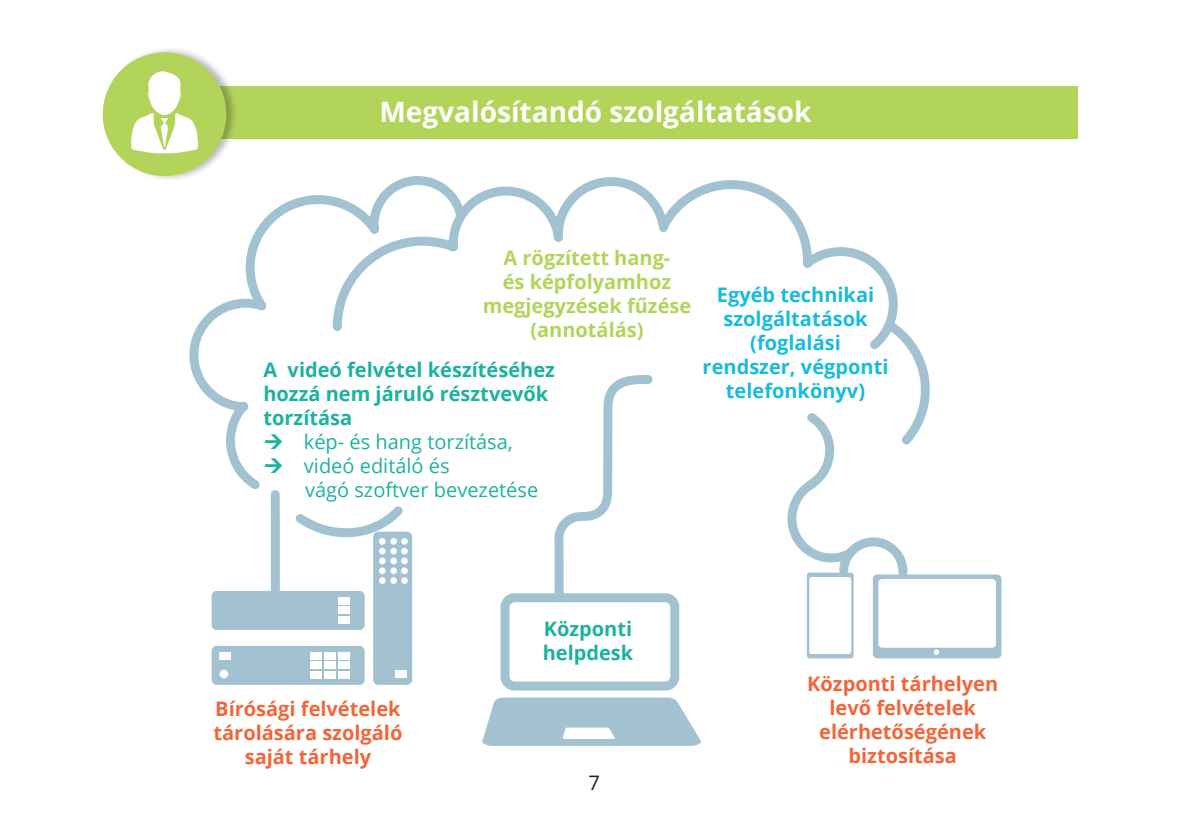
<style>
.page{position:relative;width:1191px;height:840px;background:#fff}
.page>*{position:absolute;margin:0;border:0;box-sizing:border-box;transform-origin:0 0}
.cim{font:700 28px "Open Sans";color:#fff}
.t1{font:700 20px/24px "Open Sans";color:#f26539;text-align:center}
.t2{font:700 20px/24px "Open Sans";color:#1cb29e}
.t3{font:700 20px/24px "Open Sans";color:#18bbdc;text-align:center}
.t4{font:700 20px/24px "Open Sans";color:#b2d45b;text-align:center}
.t5{font:20px/24px "Open Sans";color:#1cb29e}
.t6{font:20px "Open Sans";color:#231f20}
</style>
<div class="page">
<div style="left:113px;top:86px;width:964px;height:52px;background:#b2d458"></div>
<div style="left:102px;top:46px;width:136px;height:136px;background:#231f20;opacity:.3"></div>
<div style="left:103px;top:52px;width:123px;height:124px;background:#b2d45b;border-radius:50%"></div>
<svg style="left:131px;top:71px;width:67px;height:82px"></svg>
<svg style="left:185px;top:167px;width:745px;height:434px"></svg>
<div style="left:212px;top:590px;width:153px;height:39px;background:#a3c2d1;border-radius:5px"></div>
<div style="left:339px;top:597px;width:11px;height:7px;background:#fff"></div>
<div style="left:339px;top:606px;width:11px;height:7px;background:#fff"></div>
<div style="left:339px;top:616px;width:11px;height:7px;background:#fff"></div>
<div style="left:212px;top:645px;width:153px;height:39px;background:#a3c2d1;border-radius:5px"></div>
<div style="left:339px;top:652px;width:11px;height:7px;background:#fff"></div>
<div style="left:339px;top:661px;width:11px;height:7px;background:#fff"></div>
<div style="left:339px;top:670px;width:11px;height:8px;background:#fff"></div>
<div style="left:219px;top:669px;width:9px;height:9px;background:#fff;border-radius:50%"></div>
<div style="left:219px;top:652px;width:11px;height:7px;background:#fff"></div>
<div style="left:324px;top:652px;width:12px;height:7px;background:#fff"></div>
<div style="left:324px;top:661px;width:12px;height:7px;background:#fff"></div>
<div style="left:324px;top:670px;width:12px;height:8px;background:#fff"></div>
<div style="left:310px;top:652px;width:11px;height:7px;background:#fff"></div>
<div style="left:310px;top:661px;width:11px;height:7px;background:#fff"></div>
<div style="left:310px;top:670px;width:11px;height:8px;background:#fff"></div>
<div style="left:500px;top:593px;width:179px;height:97px;border:9px solid #a3c2d1;border-radius:9px"></div>
<svg style="left:550px;top:370px;width:107px;height:233px"></svg>
<svg style="left:482px;top:697px;width:219px;height:48px"></svg>
<div style="left:373px;top:531px;width:39px;height:153px;background:#a3c2d1;border-radius:5px"></div>
<div style="left:379px;top:537px;width:7px;height:7px;background:#fff;border-radius:50%"></div>
<div style="left:390px;top:537px;width:7px;height:7px;background:#fff;border-radius:50%"></div>
<svg style="left:401px;top:537px;width:7px;height:7px"></svg>
<div style="left:379px;top:547px;width:7px;height:7px;background:#fff;border-radius:50%"></div>
<div style="left:390px;top:547px;width:7px;height:7px;background:#fff;border-radius:50%"></div>
<div style="left:401px;top:547px;width:7px;height:7px;background:#fff;border-radius:50%"></div>
<div style="left:379px;top:557px;width:7px;height:7px;background:#fff;border-radius:50%"></div>
<div style="left:390px;top:557px;width:7px;height:7px;background:#fff;border-radius:50%"></div>
<div style="left:401px;top:557px;width:7px;height:7px;background:#fff;border-radius:50%"></div>
<div style="left:379px;top:567px;width:7px;height:6px;background:#fff;border-radius:50%"></div>
<div style="left:390px;top:567px;width:7px;height:6px;background:#fff;border-radius:50%"></div>
<div style="left:401px;top:567px;width:7px;height:6px;background:#fff;border-radius:50%"></div>
<div style="left:379px;top:577px;width:7px;height:6px;background:#fff;border-radius:50%"></div>
<div style="left:390px;top:577px;width:7px;height:6px;background:#fff;border-radius:50%"></div>
<div style="left:401px;top:577px;width:7px;height:6px;background:#fff;border-radius:50%"></div>
<div style="left:395px;top:670px;width:11px;height:7px;background:#fff"></div>
<svg style="left:774px;top:405px;width:137px;height:176px"></svg>
<div style="left:873px;top:574px;width:128px;height:84px;background:#a3c2d1;border-radius:4px"></div>
<div style="left:878px;top:578px;width:118px;height:69px;background:#fff;border-radius:4px"></div>
<svg style="left:933px;top:649px;width:6px;height:5px"></svg>
<svg style="left:807px;top:572px;width:46px;height:86px"></svg>
<div style="left:809px;top:576px;width:42px;height:77px;background:#fff;border-radius:2px"></div>
<svg style="left:265px;top:434px;width:17px;height:14px"></svg>
<svg style="left:265px;top:458px;width:17px;height:14px"></svg>
<p class="cim" style="left:379px;top:92px;width:434px">Megvalósítandó szolgáltatások</p>
<p class="t4" style="left:483px;top:245px;width:210px">A rögzített hang-<br>és képfolyamhoz megjegyzések fűzése (annotálás)</p>
<p class="t2" style="left:263px;top:357px;width:293px">A videó felvétel készítéséhez hozzá nem járuló résztvevők torzítása</p>
<p class="t5" style="left:304px;top:429px;width:210px">kép- és hang torzítása,</p>
<p class="t5" style="left:304px;top:453px;width:236px">videó editáló és<br>vágó szoftver bevezetése</p>
<p class="t3" style="left:702px;top:282px;width:187px">Egyéb technikai szolgáltatások (foglalási rendszer, végponti telefonkönyv)</p>
<p class="t1" style="left:213px;top:695px;width:190px">Bírósági felvételek tárolására szolgáló saját tárhely</p>
<p class="t2" style="left:542px;top:615px;width:92px">Központi helpdesk</p>
<p class="t6" style="left:588px;top:768px;width:13px">7</p>
<p class="t1" style="left:807px;top:671px;width:192px">Központi tárhelyen levő felvételek elérhetőségének biztosítása</p>
</div>
